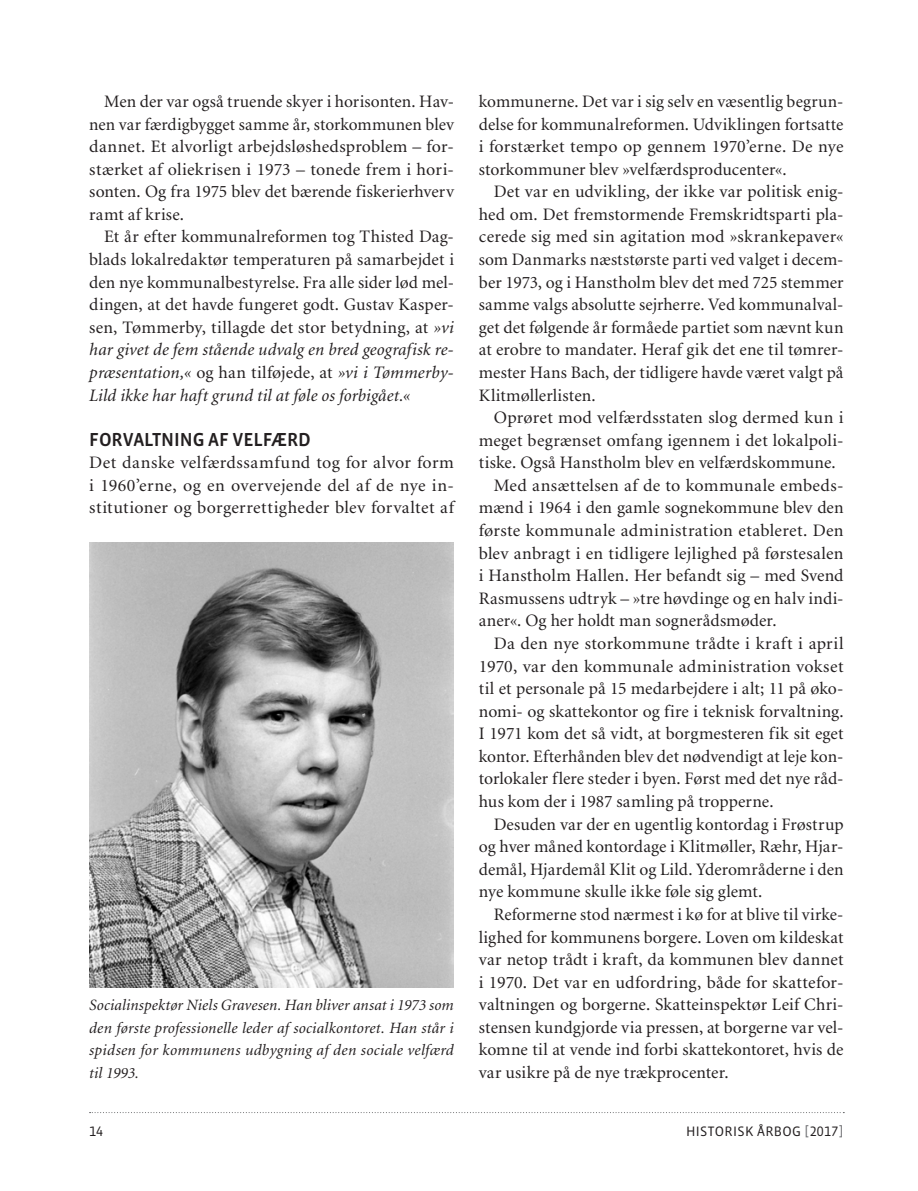
<style>
.page{position:relative;width:918px;height:1191px;background:#fff}
.page>*{position:absolute;margin:0;border:0;box-sizing:border-box;transform-origin:0 0}
.Mellemrubrik{font:500 19.25px "Vista Sans OT";letter-spacing:-.005em;color:#231f20}
.Brødtekst_m__indryk{font:17.5px/22.6px "Minion";letter-spacing:.005em;color:#231f20;text-align:justify}
.Brødtekst_u__indryk{font:17.5px/22.6px "Minion";letter-spacing:.01em;color:#231f20;text-align:justify}
.Billedtekst{font:italic 15.75px/22.6px "Minion";letter-spacing:.015em;color:#231f20;text-align:justify}
.t1{font:14px "Vista Sans OT";letter-spacing:.025em;color:#231f20}
.s1{font-style:italic}
.s2{color:#6c6d70}
</style>
<div class="page">
<img style="left:89px;top:542px;width:365px;height:445px">
<svg style="left:90px;top:1112px;width:754px;height:1px"></svg>
<p class="Brødtekst_m__indryk" style="left:89px;top:91px;width:366px;text-indent:15px">Men der var også truende skyer i horisonten. Hav&shy;nen var færdigbygget samme år, storkommunen blev dannet. Et alvorligt arbejdsløshedsproblem – for&shy;stærket af oliekrisen i 1973 – tonede frem i hori&shy;sonten. Og fra 1975 blev det bærende fiskerierhverv ramt af krise.</p>
<p class="Brødtekst_m__indryk" style="left:89px;top:226px;width:366px;text-indent:15px">Et år efter kommunalreformen tog Thisted Dag&shy;blads lokalredaktør temperaturen på samarbejdet i den nye kommunalbestyrelse. Fra alle sider lød mel&shy;dingen, at det havde fungeret godt. Gustav Kasper&shy;sen, Tømmerby, tillagde det stor betydning, at <span class="s1">»vi har givet de fem stående udvalg en bred geografisk re&shy;præsentation,«</span> og han tilføjede, at <span class="s1">»vi i Tømmerby-Lild ikke har haft grund til at føle os forbigået.«</span></p>
<p class="Mellemrubrik" style="left:89px;top:429px;width:223px">FORVALTNING AF VELFÆRD</p>
<p class="Brødtekst_u__indryk" style="left:89px;top:452px;width:366px">Det danske velfærdssamfund tog for alvor form i 1960’erne, og en overvejende del af de nye in&shy;stitutioner og borgerrettigheder blev forvaltet af</p>
<p class="Billedtekst" style="left:89px;top:994px;width:366px">Socialinspektør Niels Gravesen. Han bliver ansat i 1973 som den første professionelle leder af socialkontoret. Han står i spidsen for kommunens udbygning af den sociale velfærd til 1993.</p>
<p class="Brødtekst_u__indryk" style="left:479px;top:91px;width:366px">kommunerne. Det var i sig selv en væsentlig begrun&shy;delse for kommunalreformen. Udviklingen fortsatte i forstærket tempo op gennem 1970’erne. De nye storkommuner blev »velfærdsproducenter«.</p>
<p class="Brødtekst_m__indryk" style="left:479px;top:181px;width:366px;text-indent:15px">Det var en udvikling, der ikke var politisk enig&shy;hed om. Det fremstormende Fremskridtsparti pla&shy;cerede sig med sin agitation mod »skrankepaver« som Danmarks næststørste parti ved valget i decem&shy;ber 1973, og i Hanstholm blev det med 725 stemmer samme valgs absolutte sejrherre. Ved kommunalval&shy;get det følgende år formåede partiet som nævnt kun at erobre to mandater. Heraf gik det ene til tømrer&shy;mester Hans Bach, der tidligere havde været valgt på Klitmøllerlisten.</p>
<p class="Brødtekst_m__indryk" style="left:479px;top:407px;width:366px;text-indent:15px">Oprøret mod velfærdsstaten slog dermed kun i meget begrænset omfang igennem i det lokalpoli&shy;tiske. Også Hanstholm blev en velfærdskommune.</p>
<p class="Brødtekst_m__indryk" style="left:479px;top:474px;width:366px;text-indent:15px">Med ansættelsen af de to kommunale embeds&shy;mænd i 1964 i den gamle sognekommune blev den første kommunale administration etableret. Den blev anbragt i en tidligere lejlighed på førstesalen i Hanstholm Hallen. Her befandt sig – med Svend Rasmussens udtryk – »tre høvdinge og en halv indi&shy;aner«. Og her holdt man sognerådsmøder.</p>
<p class="Brødtekst_m__indryk" style="left:479px;top:633px;width:366px;text-indent:15px">Da den nye storkommune trådte i kraft i april 1970, var den kommunale administration vokset til et personale på 15 medarbejdere i alt; 11 på øko&shy;nomi- og skattekontor og fire i teknisk forvaltning.<br>I 1971 kom det så vidt, at borgmesteren fik sit eget kontor. Efterhånden blev det nødvendigt at leje kon&shy;torlokaler flere steder i byen. Først med det nye råd&shy;hus kom der i 1987 samling på tropperne.</p>
<p class="Brødtekst_m__indryk" style="left:479px;top:813px;width:366px;text-indent:15px">Desuden var der en ugentlig kontordag i Frøstrup og hver måned kontordage i Klitmøller, Ræhr, Hjar&shy;demål, Hjardemål Klit og Lild. Yderområderne i den nye kommune skulle ikke føle sig glemt.</p>
<p class="Brødtekst_m__indryk" style="left:479px;top:903px;width:366px;text-indent:15px">Reformerne stod nærmest i kø for at blive til virke&shy;lighed for kommunens borgere. Loven om kildeskat var netop trådt i kraft, da kommunen blev dannet i 1970. Det var en udfordring, både for skattefor&shy;valtningen og borgerne. Skatteinspektør Leif Chri&shy;stensen kundgjorde via pressen, at borgerne var vel&shy;komne til at vende ind forbi skattekontoret, hvis de var usikre på de nye trækprocenter.</p>
<p class="t1" style="left:89px;top:1124px;width:15px">14</p>
<p class="t1" style="left:686px;top:1124px;width:159px">HISTORISK ÅRBOG <span class="s2">[</span>2017<span class="s2">]</span></p>
</div>
